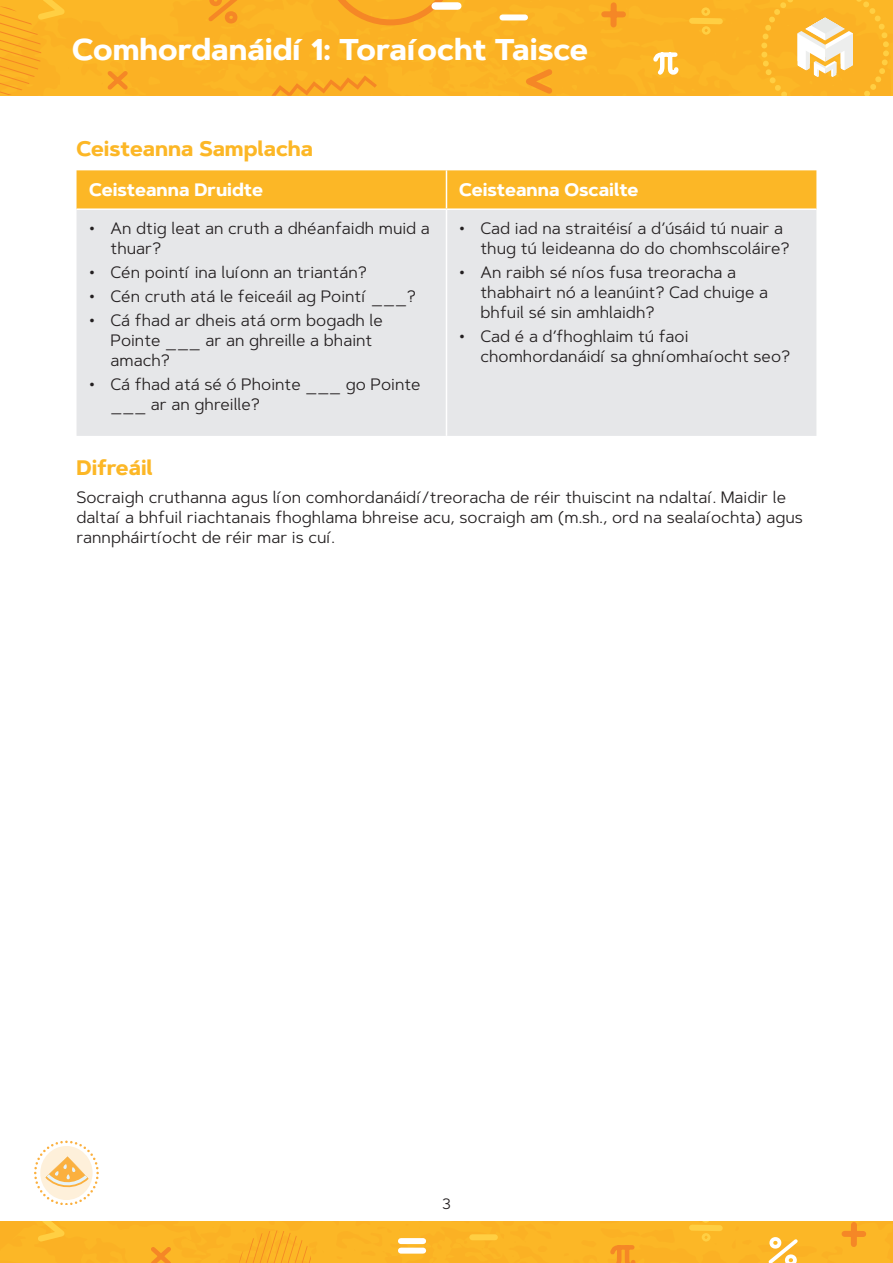
<style>
.page{position:relative;width:893px;height:1263px;background:#fff}
.page>*{position:absolute;margin:0;border:0;box-sizing:border-box;transform-origin:0 0}
.t1{font:700 30px "Artegra Sans";color:#fff}
.H2_Shape_and_Space-O{font:700 21px "Artegra Sans";color:#fcb726}
.Table_Headings{font:700 18px "Artegra Sans";color:#fff}
.Body{font:16.5px/19.8px "Artegra Sans";color:#231f20}
.t2{font:15px "Artegra Sans";color:#231f20}
</style>
<div class="page">
<div style="left:0;top:0;width:893px;height:96px;background:#fbb124"></div>
<svg style="left:271px;top:75px;width:106px;height:21px;background:#f9a824"></svg>
<svg style="left:103px;top:67px;width:29px;height:27px"></svg>
<svg style="left:0;top:0;width:75px;height:94px;background:#fbb326"></svg>
<svg style="left:514px;top:64px;width:43px;height:32px"></svg>
<div style="left:502px;top:14px;width:23px;height:6px;background:#fff"></div>
<svg style="left:686px;top:5px;width:40px;height:33px"></svg>
<div style="left:604px;top:11px;width:19px;height:6px;background:#f58726"></div>
<div style="left:610px;top:5px;width:7px;height:20px;background:#f58726"></div>
<svg style="left:651px;top:50px;width:30px;height:29px"></svg>
<svg style="left:323px;top:0;width:135px;height:25px;background:#f9a925"></svg>
<svg style="left:204px;top:0;width:38px;height:27px"></svg>
<svg style="left:761px;top:0;width:128px;height:96px;background:#fabf49"></svg>
<div style="left:435px;top:2px;width:23px;height:8px;background:#fff"></div>
<div style="left:0;top:1221px;width:893px;height:42px;background:#fcb726"></div>
<svg style="left:34px;top:1140px;width:64px;height:64px"></svg>
<div style="left:77px;top:170px;width:739px;height:38px;background:#fcb726"></div>
<div style="left:77px;top:210px;width:739px;height:226px;background:#e6e7e9"></div>
<hr style="left:446px;top:170px;width:1px;height:38px;background:#fff">
<hr style="left:446px;top:210px;width:1px;height:226px;background:#fff">
<h1 class="t1" style="left:72px;top:28px;width:517px">Comhordanáidí 1: Toraíocht Taisce</h1>
<p class="H2_Shape_and_Space-O" style="left:77px;top:133px;width:238px">Ceisteanna Samplacha</p>
<p class="Table_Headings" style="left:89px;top:177px;width:175px">Ceisteanna Druidte</p>
<p class="Table_Headings" style="left:459px;top:177px;width:181px">Ceisteanna Oscailte</p>
<p class="Body" style="left:111px;top:218px;width:321px;text-indent:-21px">• An dtig leat an cruth a dhéanfaidh muid a thuar?</p>
<p class="Body" style="left:89px;top:262px;width:279px">• Cén pointí ina luíonn an triantán?</p>
<p class="Body" style="left:89px;top:286px;width:328px">• Cén cruth atá le feiceáil ag Pointí ___?</p>
<p class="Body" style="left:111px;top:310px;width:274px;text-indent:-21px">• Cá fhad ar dheis atá orm bogadh le<br>Pointe ___ ar an ghreille a bhaint amach?</p>
<p class="Body" style="left:111px;top:374px;width:312px;text-indent:-21px">• Cá fhad atá sé ó Phointe ___ go Pointe ___ ar an ghreille?</p>
<p class="Body" style="left:480px;top:218px;width:311px;text-indent:-21px">• Cad iad na straitéisí a d’úsáid tú nuair a thug tú leideanna do do chomhscoláire?</p>
<p class="Body" style="left:480px;top:262px;width:289px;text-indent:-21px">• An raibh sé níos fusa treoracha a thabhairt nó a leanúint? Cad chuige a bhfuil sé sin amhlaidh?</p>
<p class="Body" style="left:480px;top:326px;width:311px;text-indent:-21px">• Cad é a d’fhoghlaim tú faoi chomhordanáidí sa ghníomhaíocht seo?</p>
<p class="H2_Shape_and_Space-O" style="left:77px;top:452px;width:78px">Difreáil</p>
<p class="Body" style="left:77px;top:487px;width:728px">Socraigh cruthanna agus líon comhordanáidí/treoracha de réir thuiscint na ndaltaí. Maidir le daltaí a bhfuil riachtanais fhoghlama bhreise acu, socraigh am (m.sh., ord na sealaíochta) agus rannpháirtíocht de réir mar is cuí.</p>
<p class="t2" style="left:442px;top:1193px;width:10px">3</p>
</div>
